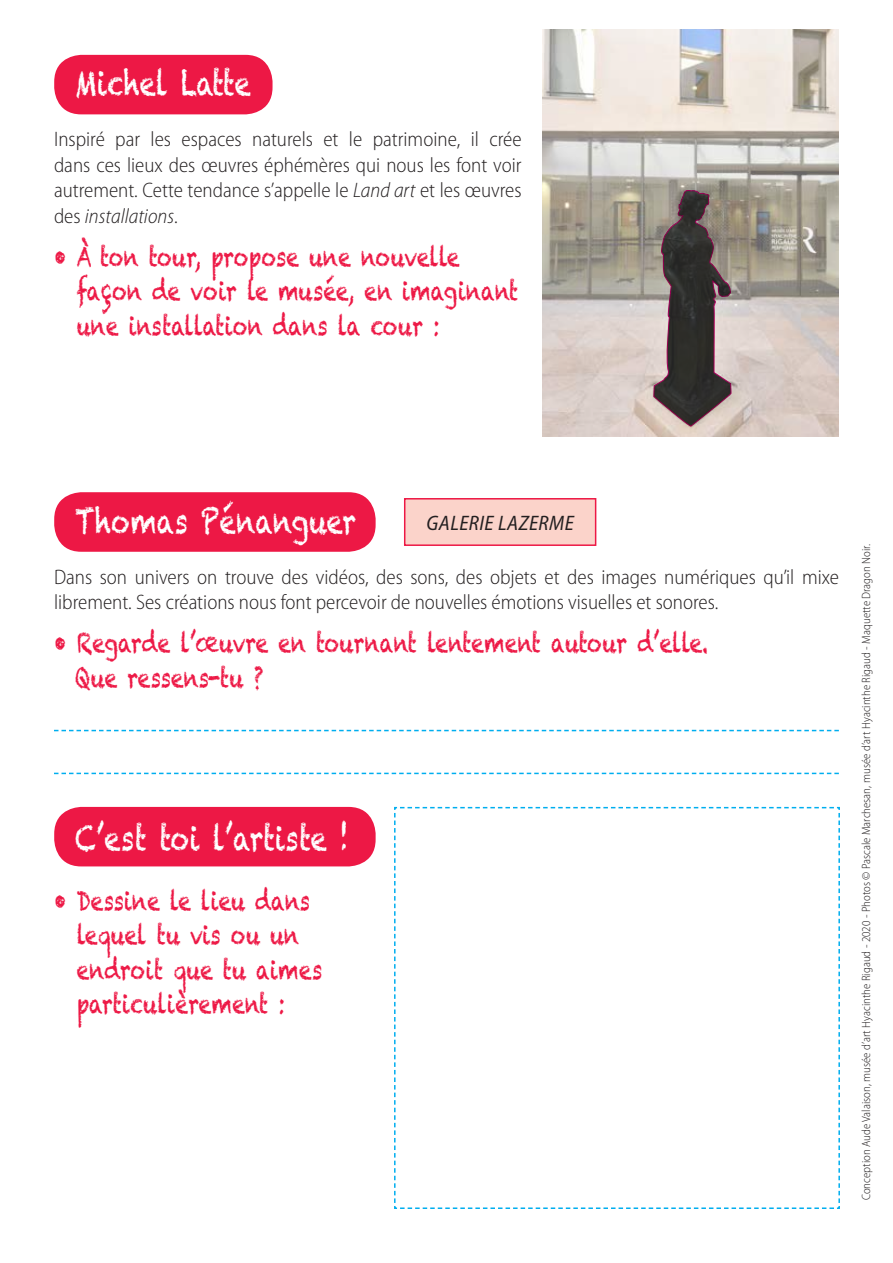
<style>
.page{position:relative;width:893px;height:1263px;background:#fff}
.page>*{position:absolute;margin:0;border:0;box-sizing:border-box;transform-origin:0 0}
.t1{font:34.5px "Chalkduster";color:#fff;scale:.75 1}
.t2{font:27px/34.5px "Chalkduster";color:#ed1845;scale:.75 1}
.t3{font:300 semi-condensed 21px/25.5px "Myriad Pro";color:#231f20;text-align:justify}
.t4{font:italic semi-condensed 21px "Myriad Pro";letter-spacing:.02em;color:#231f20}
.t5{font:300 semi-condensed 12px "Myriad Pro";color:#231f20}
.s1{font-style:italic}
</style>
<div class="page">
<div style="left:54px;top:55px;width:219px;height:59px;background:#ed1845;border-radius:27px"></div>
<div style="left:54px;top:492px;width:322px;height:60px;background:#ed1845;border-radius:27px"></div>
<div style="left:54px;top:807px;width:322px;height:59px;background:#ed1845;border-radius:27px"></div>
<svg style="left:54px;top:730px;width:785px;height:1px"></svg>
<svg style="left:54px;top:773px;width:785px;height:1px"></svg>
<div style="left:405px;top:499px;width:191px;height:46px;background:#fbd3ca"></div>
<div style="left:404px;top:498px;width:192px;height:48px;border:2px solid #ed1845"></div>
<img style="left:543px;top:29px;width:296px;height:407px">
<svg style="left:654px;top:189px;width:77px;height:237px;background:#6a615e"></svg>
<svg style="left:394px;top:806px;width:446px;height:403px"></svg>
<h1 class="t1" style="left:75px;top:63px;width:236px">Michel Latte</h1>
<p class="t3" style="left:54px;top:127px;width:469px">Inspiré par les espaces naturels et le patrimoine, il crée dans ces lieux des œuvres éphémères qui nous les font voir autrement. Cette tendance s’appelle le <span class="s1">Land art</span> et les œuvres des <span class="s1">installations</span>.</p>
<p class="t2" style="left:77px;top:239px;width:590px;text-indent:-23px">• À ton tour, propose une nouvelle façon de voir le musée, en imaginant une installation dans la cour :</p>
<h1 class="t1" style="left:75px;top:501px;width:376px">Thomas Pénanguer</h1>
<p class="t3" style="left:54px;top:565px;width:786px">Dans son univers on trouve des vidéos, des sons, des objets et des images numériques qu’il mixe librement. Ses créations nous font percevoir de nouvelles émotions visuelles et sonores.</p>
<p class="t2" style="left:75px;top:626px;width:846px;text-indent:-21px">• Regarde l’œuvre en tournant lentement autour d’elle.<br>Que ressens-tu ?</p>
<p class="t4" style="left:427px;top:512px;width:149px">GALERIE LAZERME</p>
<h1 class="t1" style="left:75px;top:818px;width:366px">C’est toi l’artiste !</h1>
<p class="t2" style="left:77px;top:883px;width:329px;text-indent:-23px">• Dessine le lieu dans lequel tu vis ou un endroit que tu aimes particulièrement :</p>
<p class="t5" style="left:860px;top:1200px;width:658px;rotate:-90deg">Conception Aude Valaison, musée d’art Hyacinthe Rigaud - 2020 - Photos © Pascale Marchesan, musée d’art Hyacinthe Rigaud - Maquette Dragon Noir.</p>
</div>
